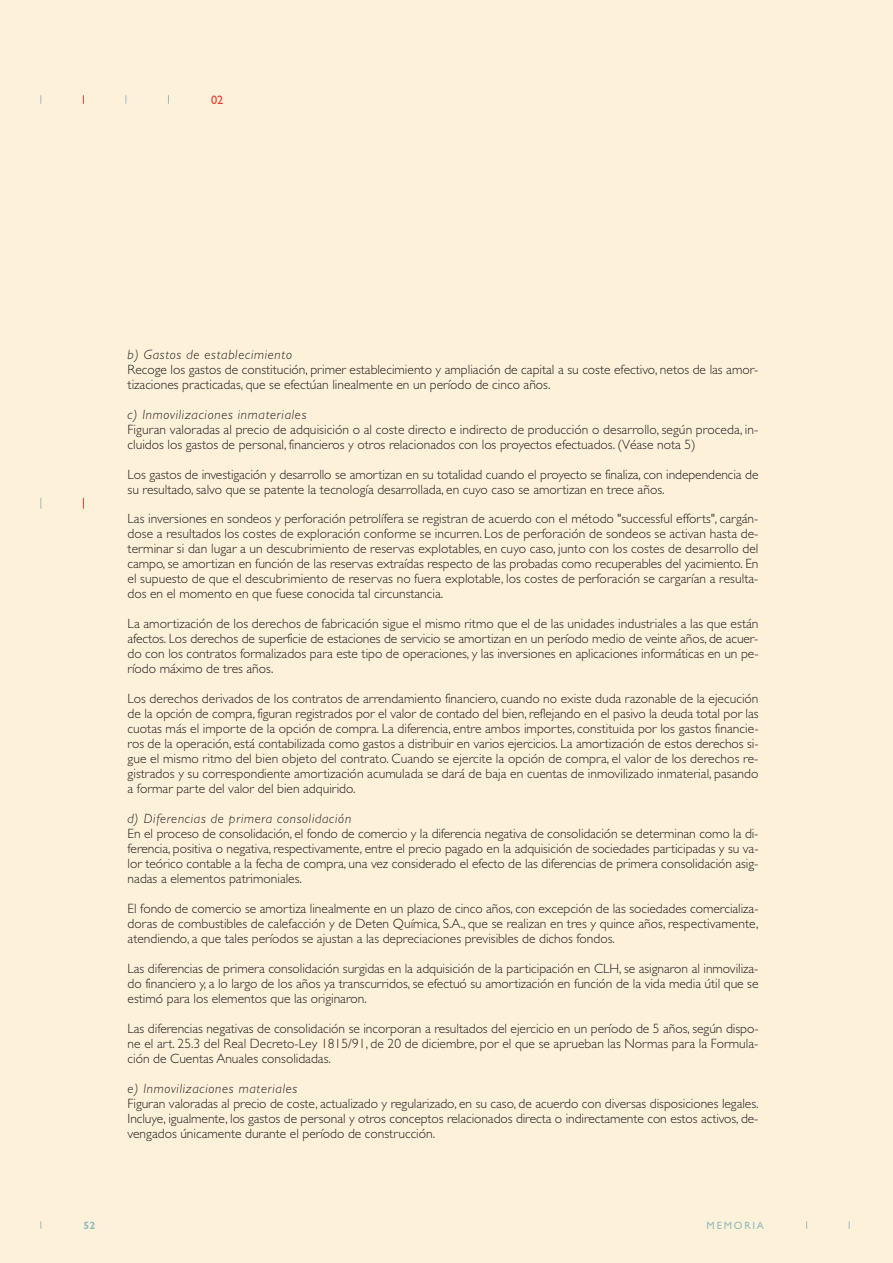
<style>
.page{position:relative;width:893px;height:1263px;background:#fff}
.page>*{position:absolute;margin:0;border:0;box-sizing:border-box;transform-origin:0 0}
.t1{font:300 13.5px/15px "Gill Sans";color:#231f20;text-align:justify}
.t2{font:italic 300 13.5px "Gill Sans";letter-spacing:.05em;color:#231f20}
.t3{font:12.3px "Gill Sans";color:#ee3b32}
.t4{font:10.65px "Gill Sans";letter-spacing:.165em;color:#92bdc1}
.t5{font:700 10.65px "Gill Sans";color:#92bdc1}
</style>
<div class="page">
<div style="left:0;top:0;width:892px;height:1263px;background:#fef1d9"></div>
<p class="t3" style="left:211px;top:96px;width:14px">02</p>
<p class="t5" style="left:83px;top:1221px;width:13px">52</p>
<p class="t2" style="left:128px;top:349px;width:166px">b) Gastos de establecimiento</p>
<p class="t1" style="left:128px;top:363px;width:632px">Recoge los gastos de constitución, primer establecimiento y ampliación de capital a su coste efectivo, netos de las amor&shy;tizaciones practicadas, que se efectúan linealmente en un período de cinco años.</p>
<p class="t2" style="left:128px;top:409px;width:180px">c) Inmovilizaciones inmateriales</p>
<p class="t1" style="left:128px;top:423px;width:632px">Figuran valoradas al precio de adquisición o al coste directo e indirecto de producción o desarrollo, según proceda, in&shy;cluidos los gastos de personal, financieros y otros relacionados con los proyectos efectuados. (Véase nota 5)</p>
<p class="t1" style="left:128px;top:468px;width:632px">Los gastos de investigación y desarrollo se amortizan en su totalidad cuando el proyecto se finaliza, con independencia de su resultado, salvo que se patente la tecnología desarrollada, en cuyo caso se amortizan en trece años.</p>
<p class="t1" style="left:128px;top:513px;width:632px">Las inversiones en sondeos y perforación petrolífera se registran de acuerdo con el método "successful efforts", cargán&shy;dose a resultados los costes de exploración conforme se incurren. Los de perforación de sondeos se activan hasta de&shy;terminar si dan lugar a un descubrimiento de reservas explotables, en cuyo caso, junto con los costes de desarrollo del campo, se amortizan en función de las reservas extraídas respecto de las probadas como recuperables del yacimiento. En el supuesto de que el descubrimiento de reservas no fuera explotable, los costes de perforación se cargarían a resulta&shy;dos en el momento en que fuese conocida tal circunstancia.</p>
<p class="t1" style="left:128px;top:618px;width:632px">La amortización de los derechos de fabricación sigue el mismo ritmo que el de las unidades industriales a las que están afectos. Los derechos de superficie de estaciones de servicio se amortizan en un período medio de veinte años, de acuer&shy;do con los contratos formalizados para este tipo de operaciones, y las inversiones en aplicaciones informáticas en un pe&shy;ríodo máximo de tres años.</p>
<p class="t1" style="left:128px;top:693px;width:632px">Los derechos derivados de los contratos de arrendamiento financiero, cuando no existe duda razonable de la ejecución de la opción de compra, figuran registrados por el valor de contado del bien, reflejando en el pasivo la deuda total por las cuotas más el importe de la opción de compra. La diferencia, entre ambos importes, constituida por los gastos financie&shy;ros de la operación, está contabilizada como gastos a distribuir en varios ejercicios. La amortización de estos derechos si&shy;gue el mismo ritmo del bien objeto del contrato. Cuando se ejercite la opción de compra, el valor de los derechos re&shy;gistrados y su correspondiente amortización acumulada se dará de baja en cuentas de inmovilizado inmaterial, pasando a formar parte del valor del bien adquirido.</p>
<p class="t2" style="left:128px;top:814px;width:225px">d) Diferencias de primera consolidación</p>
<p class="t1" style="left:128px;top:828px;width:632px">En el proceso de consolidación, el fondo de comercio y la diferencia negativa de consolidación se determinan como la di&shy;ferencia, positiva o negativa, respectivamente, entre el precio pagado en la adquisición de sociedades participadas y su va&shy;lor teórico contable a la fecha de compra, una vez considerado el efecto de las diferencias de primera consolidación asig&shy;nadas a elementos patrimoniales.</p>
<p class="t1" style="left:128px;top:903px;width:632px">El fondo de comercio se amortiza linealmente en un plazo de cinco años, con excepción de las sociedades comercializa&shy;doras de combustibles de calefacción y de Deten Química, S.A., que se realizan en tres y quince años, respectivamente, atendiendo, a que tales períodos se ajustan a las depreciaciones previsibles de dichos fondos.</p>
<p class="t1" style="left:128px;top:963px;width:632px">Las diferencias de primera consolidación surgidas en la adquisición de la participación en CLH, se asignaron al inmoviliza&shy;do financiero y, a lo largo de los años ya transcurridos, se efectuó su amortización en función de la vida media útil que se estimó para los elementos que las originaron.</p>
<p class="t1" style="left:128px;top:1023px;width:632px">Las diferencias negativas de consolidación se incorporan a resultados del ejercicio en un período de 5 años, según dispo&shy;ne el art. 25.3 del Real Decreto-Ley 1815/91, de 20 de diciembre, por el que se aprueban las Normas para la Formula&shy;ción de Cuentas Anuales consolidadas.</p>
<p class="t2" style="left:128px;top:1084px;width:171px">e) Inmovilizaciones materiales</p>
<p class="t1" style="left:128px;top:1098px;width:632px">Figuran valoradas al precio de coste, actualizado y regularizado, en su caso, de acuerdo con diversas disposiciones legales.<br>Incluye, igualmente, los gastos de personal y otros conceptos relacionados directa o indirectamente con estos activos, de&shy;vengados únicamente durante el período de construcción.</p>
<p class="t4" style="left:706px;top:1221px;width:59px">MEMORIA</p>
</div>
